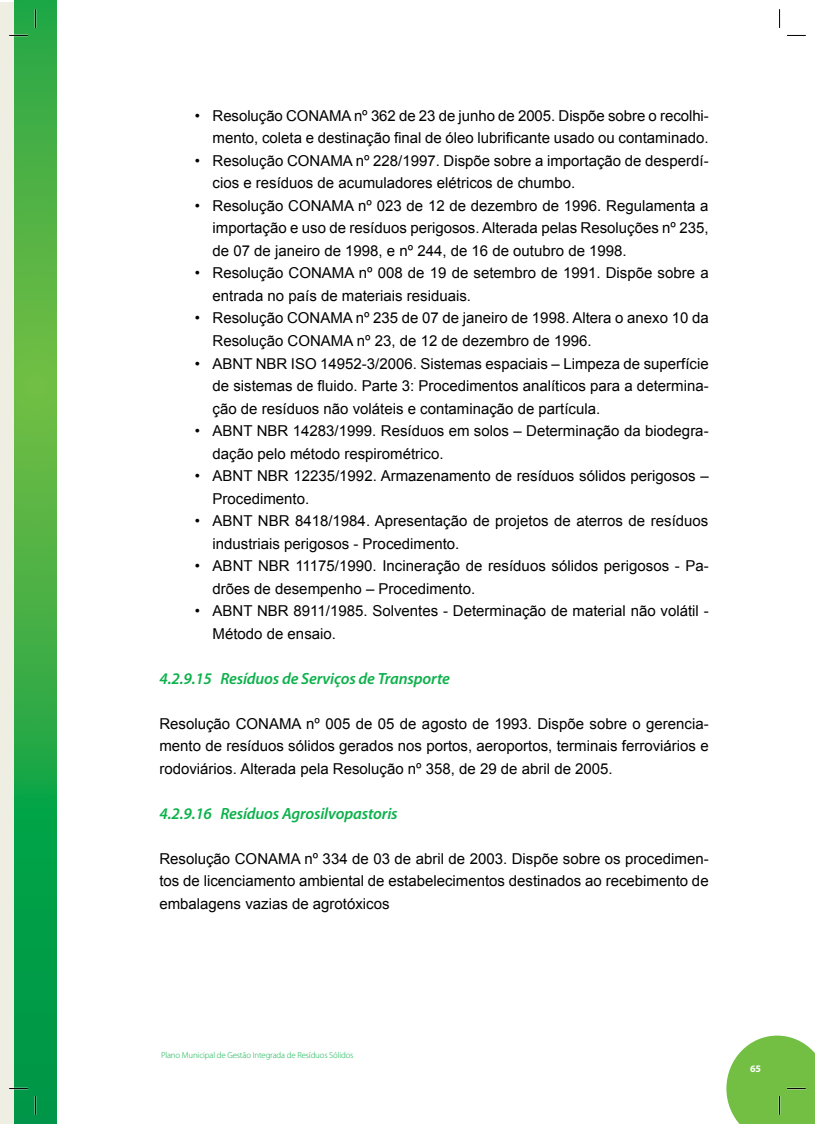
<style>
.page{position:relative;width:815px;height:1124px;background:#fff}
.page>*{position:absolute;margin:0;border:0;box-sizing:border-box;transform-origin:0 0}
.t1{font:italic 600 16.25px "Myriad Pro";letter-spacing:-.01em;color:#0db14b}
.t2{font:15px/22.5px "Arial";color:#000}
.t3{font:700 10px "Myriad Pro";color:#fff}
.t4{font:300 8.75px "Myriad Pro";letter-spacing:-.015em;color:#0db14b}
</style>
<div class="page">
<div style="left:0;top:2px;width:35px;height:1121px;background:#efeee3"></div>
<svg style="left:14px;top:0;width:43px;height:1123px;background:#34ab45"></svg>
<svg style="left:9px;top:35px;width:19px;height:1px"></svg>
<svg style="left:787px;top:35px;width:19px;height:1px"></svg>
<svg style="left:9px;top:1087px;width:19px;height:2px"></svg>
<svg style="left:35px;top:9px;width:1px;height:19px"></svg>
<svg style="left:35px;top:1095px;width:1px;height:19px"></svg>
<svg style="left:779px;top:9px;width:1px;height:19px"></svg>
<svg style="left:726px;top:1035px;width:89px;height:88px;background:#83c65c"></svg>
<p class="t2" style="left:195px;top:104px;width:515px;text-align:right">• Resolução CONAMA nº 362 de 23 de junho de 2005. Dispõe sobre o recolhi&shy;mento, coleta e destinação final de óleo lubrificante usado ou contaminado.</p>
<p class="t2" style="left:213px;top:149px;width:498px;text-indent:-18px">• Resolução CONAMA nº 228/1997. Dispõe sobre a importação de desperdí&shy;cios e resíduos de acumuladores elétricos de chumbo.</p>
<p class="t2" style="left:213px;top:194px;width:498px;text-align:justify;text-indent:-18px">• Resolução CONAMA nº 023 de 12 de dezembro de 1996. Regulamenta a importação e uso de resíduos perigosos. Alterada pelas Resoluções nº 235, de 07 de janeiro de 1998, e nº 244, de 16 de outubro de 1998.</p>
<p class="t2" style="left:213px;top:262px;width:498px;text-indent:-18px">• Resolução CONAMA nº 008 de 19 de setembro de 1991. Dispõe sobre a entrada no país de materiais residuais.</p>
<p class="t2" style="left:213px;top:307px;width:498px;text-indent:-18px">• Resolução CONAMA nº 235 de 07 de janeiro de 1998. Altera o anexo 10 da<br>Resolução CONAMA nº 23, de 12 de dezembro de 1996.</p>
<p class="t2" style="left:213px;top:352px;width:498px;text-align:justify;text-indent:-18px">• ABNT NBR ISO 14952-3/2006. Sistemas espaciais – Limpeza de superfície de sistemas de fluido. Parte 3: Procedimentos analíticos para a determina&shy;ção de resíduos não voláteis e contaminação de partícula.</p>
<p class="t2" style="left:213px;top:419px;width:498px;text-indent:-18px">• ABNT NBR 14283/1999. Resíduos em solos – Determinação da biodegra&shy;dação pelo método respirométrico.</p>
<p class="t2" style="left:213px;top:464px;width:498px;text-indent:-18px">• ABNT NBR 12235/1992. Armazenamento de resíduos sólidos perigosos –<br>Procedimento.</p>
<p class="t2" style="left:213px;top:509px;width:497px;text-indent:-18px">• ABNT NBR 8418/1984. Apresentação de projetos de aterros de resíduos industriais perigosos - Procedimento.</p>
<p class="t2" style="left:213px;top:554px;width:498px;text-indent:-18px">• ABNT NBR 11175/1990. Incineração de resíduos sólidos perigosos - Pa&shy;drões de desempenho – Procedimento.</p>
<p class="t2" style="left:213px;top:599px;width:498px;text-indent:-18px">• ABNT NBR 8911/1985. Solventes - Determinação de material não volátil -<br>Método de ensaio.</p>
<p class="t1" style="left:159px;top:669px;width:292px">4.2.9.15 Resíduos de Serviços de Transporte</p>
<p class="t2" style="left:159px;top:712px;width:551px;text-align:justify">Resolução CONAMA nº 005 de 05 de agosto de 1993. Dispõe sobre o gerencia&shy;mento de resíduos sólidos gerados nos portos, aeroportos, terminais ferroviários e rodoviários. Alterada pela Resolução nº 358, de 29 de abril de 2005.</p>
<p class="t1" style="left:159px;top:804px;width:240px">4.2.9.16 Resíduos Agrosilvopastoris</p>
<p class="t2" style="left:159px;top:847px;width:551px;text-align:justify">Resolução CONAMA nº 334 de 03 de abril de 2003. Dispõe sobre os procedimen&shy;tos de licenciamento ambiental de estabelecimentos destinados ao recebimento de embalagens vazias de agrotóxicos</p>
<p class="t4" style="left:161px;top:1050px;width:194px">Plano Municipal de Gestão Integrada de Resíduos Sólidos</p>
<p class="t3" style="left:750px;top:1062px;width:12px">65</p>
</div>
